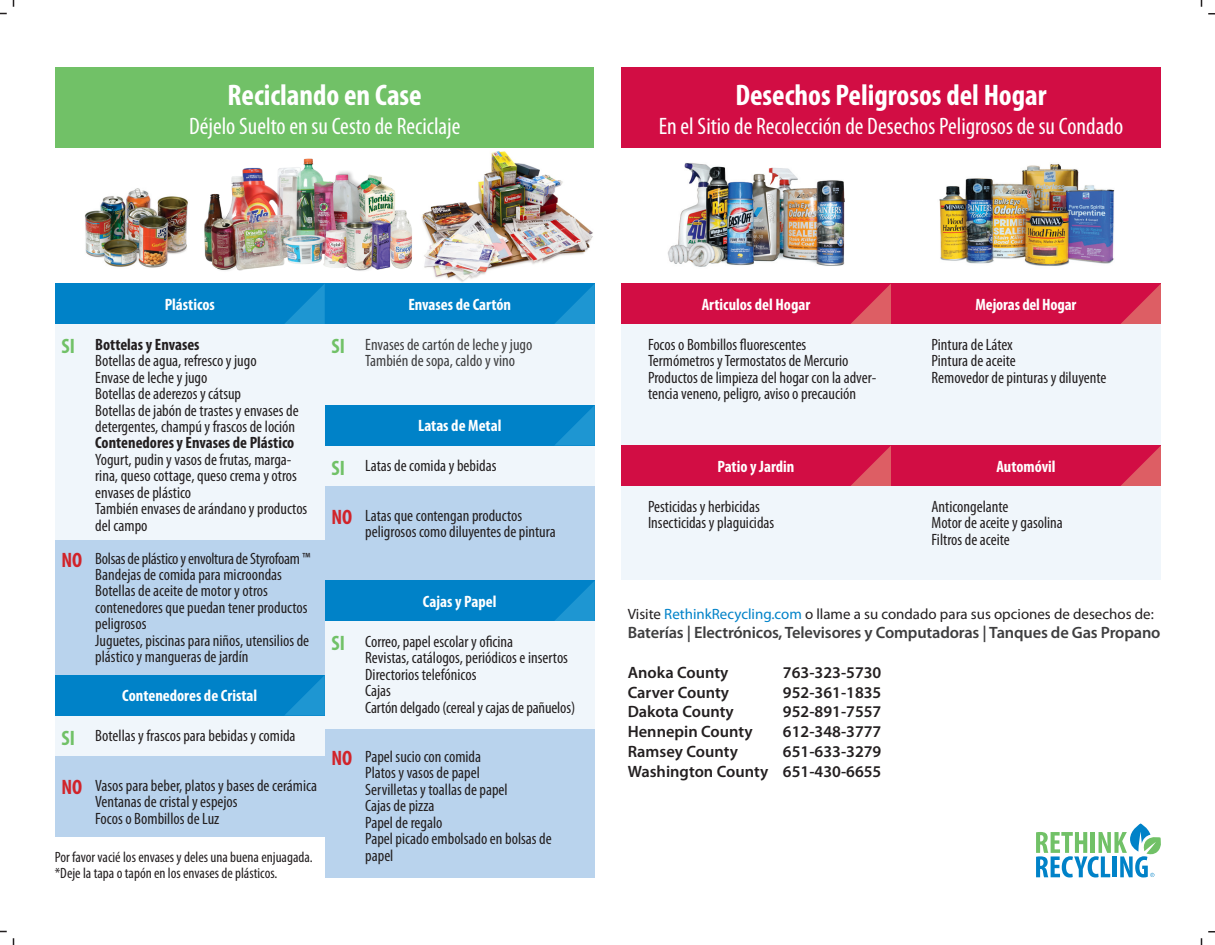
<style>
.page{position:relative;width:1215px;height:945px;background:#fff}
.page>*{position:absolute;margin:0;border:0;box-sizing:border-box;transform-origin:0 0}
.t1{font:700 condensed 29.85px "Myriad Pro";color:#fff}
.t2{font:condensed 23.85px "Myriad Pro";color:#fff}
.t3{font:700 condensed 20.85px "Myriad Pro";color:#71c167}
.t4{font:700 condensed 20.85px "Myriad Pro";color:#d1232a}
.t5{font:condensed 16.5px/16.5px "Myriad Pro";color:#231f20}
.t6{font:600 16.5px "Myriad Pro";color:#231f20}
.t7{font:700 condensed 16.5px "Myriad Pro";color:#fff}
.t8{font:600 16.5px "Myriad Pro";letter-spacing:-.01em;color:#3e3e3f}
.t9{font:condensed 16.5px "Myriad Pro";color:#3e3e3f}
.t10{font:700 condensed 16.5px "Myriad Pro";color:#231f20}
.t11{font:condensed 16.5px "Myriad Pro";letter-spacing:-.02em;color:#231f20}
.t12{font:condensed 15px "Myriad Pro";color:#231f20}
.t13{font:15px "Myriad Pro";color:#231f20}
.s1{color:#0082c8}
</style>
<div class="page">
<img style="left:424px;top:151px;width:171px;height:133px">
<div style="left:56px;top:68px;width:538px;height:80px;background:#71c167"></div>
<div style="left:55px;top:284px;width:540px;height:540px;background:#f0f6fb"></div>
<div style="left:325px;top:486px;width:270px;height:94px;background:#b9d3ed"></div>
<div style="left:325px;top:729px;width:270px;height:149px;background:#b9d3ed"></div>
<div style="left:55px;top:756px;width:270px;height:81px;background:#b9d3ed"></div>
<div style="left:55px;top:540px;width:270px;height:135px;background:#b9d3ed"></div>
<div style="left:621px;top:284px;width:540px;height:296px;background:#f0f6fb"></div>
<div style="left:55px;top:284px;width:270px;height:40px;background:#0082c8"></div>
<div style="left:325px;top:405px;width:270px;height:41px;background:#0082c8"></div>
<div style="left:325px;top:284px;width:270px;height:40px;background:#0082c8"></div>
<div style="left:891px;top:284px;width:270px;height:40px;background:#d20d44"></div>
<div style="left:621px;top:284px;width:270px;height:40px;background:#d20d44"></div>
<div style="left:55px;top:675px;width:270px;height:41px;background:#0082c8"></div>
<div style="left:621px;top:68px;width:540px;height:80px;background:#d20d44"></div>
<svg style="left:285px;top:285px;width:40px;height:39px"></svg>
<svg style="left:555px;top:405px;width:40px;height:41px"></svg>
<svg style="left:555px;top:284px;width:40px;height:40px"></svg>
<svg style="left:1121px;top:284px;width:40px;height:40px"></svg>
<svg style="left:851px;top:284px;width:40px;height:40px"></svg>
<svg style="left:285px;top:675px;width:40px;height:41px"></svg>
<div style="left:325px;top:580px;width:270px;height:41px;background:#0082c8"></div>
<div style="left:891px;top:446px;width:270px;height:40px;background:#d20d44"></div>
<div style="left:621px;top:446px;width:270px;height:40px;background:#d20d44"></div>
<svg style="left:555px;top:581px;width:40px;height:40px"></svg>
<svg style="left:1121px;top:446px;width:40px;height:40px"></svg>
<svg style="left:851px;top:446px;width:40px;height:40px"></svg>
<img style="left:668px;top:163px;width:176px;height:104px">
<svg style="left:1036px;top:824px;width:125px;height:54px"></svg>
<img style="left:84px;top:188px;width:104px;height:80px">
<img style="left:939px;top:163px;width:176px;height:103px">
<img style="left:193px;top:158px;width:231px;height:127px">
<p class="t1" style="left:228px;top:76px;width:196px">Reciclando en Case</p>
<p class="t2" style="left:189px;top:111px;width:273px">Déjelo Suelto en su Cesto de Reciclaje</p>
<p class="t1" style="left:735px;top:76px;width:313px">Desechos Peligrosos del Hogar</p>
<p class="t2" style="left:659px;top:111px;width:466px">En el Sitio de Recolección de Desechos Peligrosos de su Condado</p>
<p class="t3" style="left:62px;top:333px;width:15px">SI</p>
<p class="t4" style="left:62px;top:547px;width:22px">NO</p>
<p class="t3" style="left:62px;top:725px;width:15px">SI</p>
<p class="t4" style="left:62px;top:774px;width:22px">NO</p>
<p class="t7" style="left:165px;top:294px;width:52px">Plásticos</p>
<p class="t10" style="left:95px;top:334px;width:106px">Bottelas y Envases</p>
<p class="t5" style="left:95px;top:352px;width:163px">Botellas de agua, refresco y jugo</p>
<p class="t5" style="left:95px;top:369px;width:114px">Envase de leche y jugo</p>
<p class="t5" style="left:95px;top:385px;width:147px">Botellas de aderezos y cátsup</p>
<p class="t5" style="left:95px;top:402px;width:205px">Botellas de jabón de trastes y envases de detergentes, champú y frascos de loción</p>
<p class="t10" style="left:95px;top:433px;width:201px">Contenedores y Envases de Plástico</p>
<p class="t5" style="left:95px;top:451px;width:203px">Yogurt, pudin y vasos de frutas, marga&shy;rina, queso cottage, queso crema y otros envases de plástico</p>
<p class="t5" style="left:95px;top:500px;width:214px">También envases de arándano y productos del campo</p>
<p class="t11" style="left:95px;top:548px;width:217px">Bolsas de plástico y envoltura de Styrofoam ™</p>
<p class="t5" style="left:95px;top:566px;width:188px">Bandejas de comida para microondas</p>
<p class="t5" style="left:95px;top:583px;width:214px">Botellas de aceite de motor y otros contenedores que puedan tener productos peligrosos</p>
<p class="t5" style="left:95px;top:632px;width:215px">Juguetes, piscinas para niños, utensilios de plástico y mangueras de jardín</p>
<p class="t7" style="left:122px;top:686px;width:136px">Contenedores de Cristal</p>
<p class="t5" style="left:95px;top:727px;width:202px">Botellas y frascos para bebidas y comida</p>
<p class="t5" style="left:95px;top:777px;width:223px">Vasos para beber, platos y bases de cerámica</p>
<p class="t5" style="left:95px;top:793px;width:144px">Ventanas de cristal y espejos</p>
<p class="t5" style="left:95px;top:810px;width:126px">Focos o Bombillos de Luz</p>
<p class="t12" style="left:55px;top:848px;width:260px">Por favor vacié los envases y deles una buena enjuagada.</p>
<p class="t12" style="left:55px;top:864px;width:224px">*Deje la tapa o tapón en los envases de plásticos.</p>
<p class="t3" style="left:332px;top:333px;width:15px">SI</p>
<p class="t3" style="left:332px;top:455px;width:15px">SI</p>
<p class="t4" style="left:332px;top:504px;width:22px">NO</p>
<p class="t7" style="left:408px;top:294px;width:104px">Envases de Cartón</p>
<p class="t7" style="left:702px;top:294px;width:110px">Articulos del Hogar</p>
<p class="t7" style="left:976px;top:294px;width:102px">Mejoras del Hogar</p>
<p class="t9" style="left:365px;top:334px;width:169px">Envases de cartón de leche y jugo</p>
<p class="t9" style="left:365px;top:351px;width:151px">También de sopa, caldo y vino</p>
<p class="t7" style="left:418px;top:416px;width:85px">Latas de Metal</p>
<p class="t5" style="left:365px;top:457px;width:133px">Latas de comida y bebidas</p>
<p class="t5" style="left:365px;top:507px;width:192px">Latas que contengan productos peligrosos como diluyentes de pintura</p>
<p class="t5" style="left:648px;top:336px;width:160px">Focos o Bombillos fluorescentes</p>
<p class="t5" style="left:648px;top:352px;width:202px">Termómetros y Termostatos de Mercurio</p>
<p class="t5" style="left:648px;top:369px;width:230px">Productos de limpieza del hogar con la adver&shy;tencia veneno, peligro, aviso o precaución</p>
<p class="t5" style="left:932px;top:336px;width:83px">Pintura de Látex</p>
<p class="t5" style="left:932px;top:352px;width:86px">Pintura de aceite</p>
<p class="t5" style="left:932px;top:369px;width:176px">Removedor de pinturas y diluyente</p>
<p class="t7" style="left:718px;top:456px;width:78px">Patio y Jardin</p>
<p class="t7" style="left:996px;top:456px;width:61px">Automóvil</p>
<p class="t5" style="left:648px;top:498px;width:113px">Pesticidas y herbicidas</p>
<p class="t5" style="left:648px;top:514px;width:128px">Insecticidas y plaguicidas</p>
<p class="t5" style="left:932px;top:498px;width:78px">Anticongelante</p>
<p class="t5" style="left:932px;top:514px;width:133px">Motor de aceite y gasolina</p>
<p class="t5" style="left:932px;top:531px;width:80px">Filtros de aceite</p>
<p class="t3" style="left:332px;top:630px;width:15px">SI</p>
<p class="t4" style="left:332px;top:745px;width:22px">NO</p>
<p class="t7" style="left:423px;top:591px;width:75px">Cajas y Papel</p>
<p class="t5" style="left:365px;top:633px;width:150px">Correo, papel escolar y oficina</p>
<p class="t5" style="left:365px;top:649px;width:204px">Revistas, catálogos, periódicos e insertos</p>
<p class="t5" style="left:365px;top:666px;width:113px">Directorios telefónicos</p>
<p class="t5" style="left:365px;top:682px;width:27px">Cajas</p>
<p class="t5" style="left:365px;top:699px;width:211px">Cartón delgado (cereal y cajas de pañuelos)</p>
<p class="t5" style="left:365px;top:748px;width:117px">Papel sucio con comida</p>
<p class="t5" style="left:365px;top:764px;width:116px">Platos y vasos de papel</p>
<p class="t5" style="left:365px;top:781px;width:144px">Servilletas y toallas de papel</p>
<p class="t5" style="left:365px;top:797px;width:71px">Cajas de pizza</p>
<p class="t5" style="left:365px;top:814px;width:79px">Papel de regalo</p>
<p class="t5" style="left:365px;top:830px;width:188px">Papel picado embolsado en bolsas de papel</p>
<p class="t13" style="left:628px;top:604px;width:528px">Visite <span class="s1">RethinkRecycling.com</span> o llame a su condado para sus opciones de desechos de:</p>
<p class="t8" style="left:628px;top:622px;width:534px">Baterías | Electrónicos, Televisores y Computadoras | Tanques de Gas Propano</p>
<p class="t6" style="left:628px;top:662px;width:102px">Anoka County</p>
<p class="t6" style="left:783px;top:662px;width:100px">763-323-5730</p>
<p class="t6" style="left:628px;top:682px;width:103px">Carver County</p>
<p class="t6" style="left:783px;top:682px;width:100px">952-361-1835</p>
<p class="t6" style="left:628px;top:701px;width:108px">Dakota County</p>
<p class="t6" style="left:783px;top:701px;width:100px">952-891-7557</p>
<p class="t6" style="left:628px;top:721px;width:126px">Hennepin County</p>
<p class="t6" style="left:783px;top:721px;width:100px">612-348-3777</p>
<p class="t6" style="left:628px;top:741px;width:112px">Ramsey County</p>
<p class="t6" style="left:783px;top:741px;width:100px">651-633-3279</p>
<p class="t6" style="left:628px;top:760px;width:255px">Washington County 651-430-6655</p>
</div>
